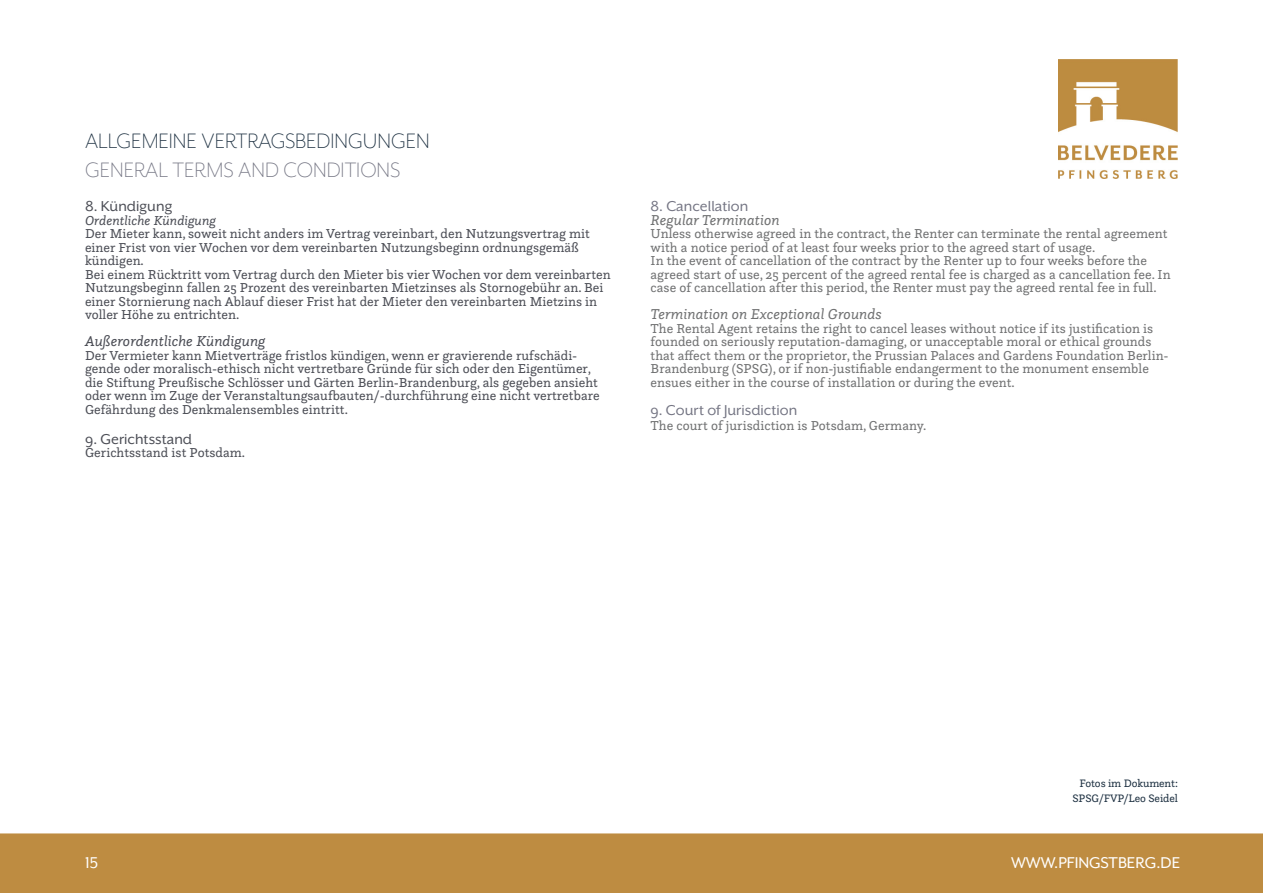
<style>
.page{position:relative;width:1263px;height:893px;background:#fff}
.page>*{position:absolute;margin:0;border:0;box-sizing:border-box;transform-origin:0 0}
.t1{font:300 24px "Mr Eaves XL San OT";color:#1d3041}
.t2{font:300 24px "Mr Eaves XL San OT";color:#757684}
.t3{font:18px "Mr Eaves XL San OT";color:#fff}
.t4{font:16.5px "Mr Eaves XL San OT";color:#757684}
.t5{font:16.5px "Mr Eaves XL San OT";color:#4c4e56}
.t6{font:italic 15px "Questa Slab";color:#707172}
.t7{font:italic 15px "Questa Slab";color:#4c4e56}
.t8{font:13.5px/13.5px "Questa Slab";color:#4c4e56}
.t9{font:13.5px/13.5px "Questa Slab";color:#707172}
.t10{font:italic 13.5px "Questa Slab";color:#4c4e56}
.t11{font:11.25px/15px "Questa Slab";letter-spacing:-.01em;color:#1d3041;text-align:right}
</style>
<div class="page">
<div style="left:0;top:833px;width:1263px;height:60px;background:#be8c41"></div>
<img style="left:1059px;top:60px;width:119px;height:118px">
<h1 class="t1" style="left:85px;top:129px;width:346px">ALLGEMEINE VERTRAGSBEDINGUNGEN</h1>
<h1 class="t2" style="left:85px;top:158px;width:317px">GENERAL TERMS AND CONDITIONS</h1>
<p class="t5" style="left:85px;top:198px;width:89px">8. Kündigung</p>
<p class="t10" style="left:85px;top:212px;width:132px">Ordentliche Kündigung</p>
<p class="t8" style="left:85px;top:227px;width:527px">Der Mieter kann, soweit nicht anders im Vertrag vereinbart, den Nutzungsvertrag mit einer Frist von vier Wochen vor dem vereinbarten Nutzungsbeginn ordnungsgemäß kündigen.<br>Bei einem Rücktritt vom Vertrag durch den Mieter bis vier Wochen vor dem vereinbarten Nutzungsbeginn fallen 25 Prozent des vereinbarten Mietzinses als Stornogebühr an. Bei einer Stornierung nach Ablauf dieser Frist hat der Mieter den vereinbarten Mietzins in voller Höhe zu entrichten.</p>
<p class="t7" style="left:85px;top:332px;width:182px">Außerordentliche Kündigung</p>
<p class="t8" style="left:85px;top:348px;width:516px">Der Vermieter kann Mietverträge fristlos kündigen, wenn er gravierende rufschädi&shy;gende oder moralisch-ethisch nicht vertretbare Gründe für sich oder den Eigentümer, die Stiftung Preußische Schlösser und Gärten Berlin-Brandenburg, als gegeben ansieht oder wenn im Zuge der Veranstaltungsaufbauten/-durchführung eine nicht vertretbare Gefährdung des Denkmalensembles eintritt.</p>
<p class="t5" style="left:85px;top:431px;width:109px">9. Gerichtsstand</p>
<p class="t8" style="left:85px;top:446px;width:162px">Gerichtsstand ist Potsdam.</p>
<p class="t4" style="left:651px;top:198px;width:99px">8. Cancellation</p>
<p class="t6" style="left:651px;top:210px;width:131px">Regular Termination</p>
<p class="t9" style="left:651px;top:227px;width:521px">Unless otherwise agreed in the contract, the Renter can terminate the rental agreement with a notice period of at least four weeks prior to the agreed start of usage.<br>In the event of cancellation of the contract by the Renter up to four weeks before the agreed start of use, 25 percent of the agreed rental fee is charged as a cancellation fee. In case of cancellation after this period, the Renter must pay the agreed rental fee in full.</p>
<p class="t6" style="left:651px;top:305px;width:233px">Termination on Exceptional Grounds</p>
<p class="t9" style="left:651px;top:321px;width:519px">The Rental Agent retains the right to cancel leases without notice if its justification is founded on seriously reputation-damaging, or unacceptable moral or ethical grounds that affect them or the proprietor, the Prussian Palaces and Gardens Foundation Berlin-Brandenburg (SPSG), or if non-justifiable endangerment to the monument ensemble ensues either in the course of installation or during the event.</p>
<p class="t4" style="left:651px;top:402px;width:148px">9. Court of Jurisdiction</p>
<p class="t9" style="left:651px;top:419px;width:277px">The court of jurisdiction is Potsdam, Germany.</p>
<p class="t11" style="left:1072px;top:776px;width:107px">Fotos im Dokument:<br>SPSG/FVP/Leo Seidel</p>
<h2 class="t3" style="left:85px;top:854px;width:14px">15</h2>
<h2 class="t3" style="left:1011px;top:854px;width:171px">www.pfingstberg.de</h2>
</div>
